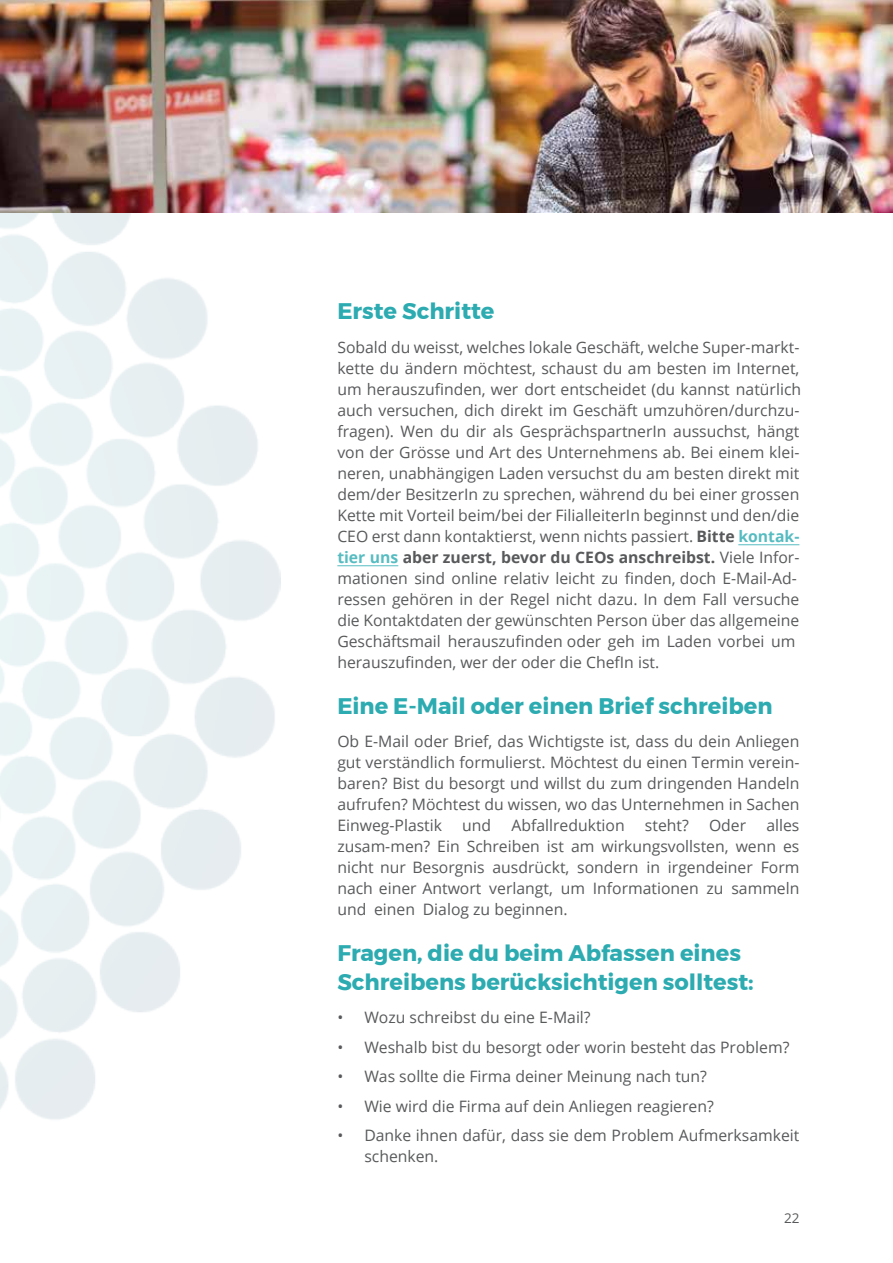
<style>
.page{position:relative;width:893px;height:1263px;background:#fff}
.page>*{position:absolute;margin:0;border:0;box-sizing:border-box;transform-origin:0 0}
.t1{font:700 22.5px/28.5px "Montserrat";color:#2cabb1}
.t2{font:15.75px/21px "Open Sans";color:#58595b}
.t3{font:13.5px "Open Sans";color:#58595b}
.s1{font-weight:700}
.s2{font-weight:700;color:#56bcc1}
</style>
<div class="page">
<hr style="left:337px;top:565px;width:61px;height:1px;background:#56bcc1">
<hr style="left:738px;top:544px;width:61px;height:1px;background:#56bcc1">
<img style="left:0;top:0;width:893px;height:213px">
<h1 class="t1" style="left:337px;top:297px;width:159px">Erste Schritte</h1>
<p class="t2" style="left:337px;top:336px;width:465px">Sobald du weisst, welches lokale Geschäft, welche Super-markt&shy;kette du ändern möchtest, schaust du am besten im Internet, um herauszufinden, wer dort entscheidet (du kannst natürlich auch versuchen, dich direkt im Geschäft umzuhören/durchzu&shy;fragen). Wen du dir als GesprächspartnerIn aussuchst, hängt von der Grösse und Art des Unternehmens ab. Bei einem klei&shy;neren, unabhängigen Laden versuchst du am besten direkt mit dem/der BesitzerIn zu sprechen, während du bei einer grossen Kette mit Vorteil beim/bei der FilialleiterIn beginnst und den/die CEO erst dann kontaktierst, wenn nichts passiert. <span class="s1">Bitte</span> <span class="s2">kontak&shy;tier uns</span> <span class="s1">aber zuerst, bevor du CEOs anschreibst.</span> Viele Infor&shy;mationen sind online relativ leicht zu finden, doch E-Mail-Ad&shy;ressen gehören in der Regel nicht dazu. In dem Fall versuche die Kontaktdaten der gewünschten Person über das allgemeine Geschäftsmail herauszufinden oder geh im Laden vorbei um herauszufinden, wer der oder die ChefIn ist.</p>
<h1 class="t1" style="left:337px;top:692px;width:437px">Eine E-Mail oder einen Brief schreiben</h1>
<p class="t2" style="left:337px;top:731px;width:464px;text-align:justify">Ob E-Mail oder Brief, das Wichtigste ist, dass du dein Anliegen gut verständlich formulierst. Möchtest du einen Termin verein&shy;baren? Bist du besorgt und willst du zum dringenden Handeln aufrufen? Möchtest du wissen, wo das Unternehmen in Sachen Einweg-Plastik</p>
<p class="t2" style="left:462px;top:815px;width:30px">und</p>
<p class="t2" style="left:511px;top:815px;width:115px">Abfallreduktion</p>
<p class="t2" style="left:645px;top:815px;width:45px">steht?</p>
<p class="t2" style="left:709px;top:815px;width:39px">Oder</p>
<p class="t2" style="left:337px;top:815px;width:464px;text-align:justify;text-indent:429px">alles zusam-men? Ein Schreiben ist am wirkungsvollsten, wenn es nicht nur Besorgnis ausdrückt, sondern in irgendeiner Form nach einer Antwort verlangt, um Informationen zu sammeln und einen Dialog zu beginnen.</p>
<h1 class="t1" style="left:337px;top:939px;width:418px">Fragen, die du beim Abfassen eines<br>Schreibens berücksichtigen solltest:</h1>
<p class="t2" style="left:337px;top:1007px;width:255px">• Wozu schreibst du eine E-Mail?</p>
<p class="t2" style="left:337px;top:1036px;width:454px">• Weshalb bist du besorgt oder worin besteht das Problem?</p>
<p class="t2" style="left:337px;top:1066px;width:371px">• Was sollte die Firma deiner Meinung nach tun?</p>
<p class="t2" style="left:337px;top:1095px;width:378px">• Wie wird die Firma auf dein Anliegen reagieren?</p>
<p class="t2" style="left:364px;top:1125px;width:437px;text-indent:-27px">• Danke ihnen dafür, dass sie dem Problem Aufmerksamkeit schenken.</p>
<p class="t3" style="left:784px;top:1209px;width:17px">22</p>
</div>
